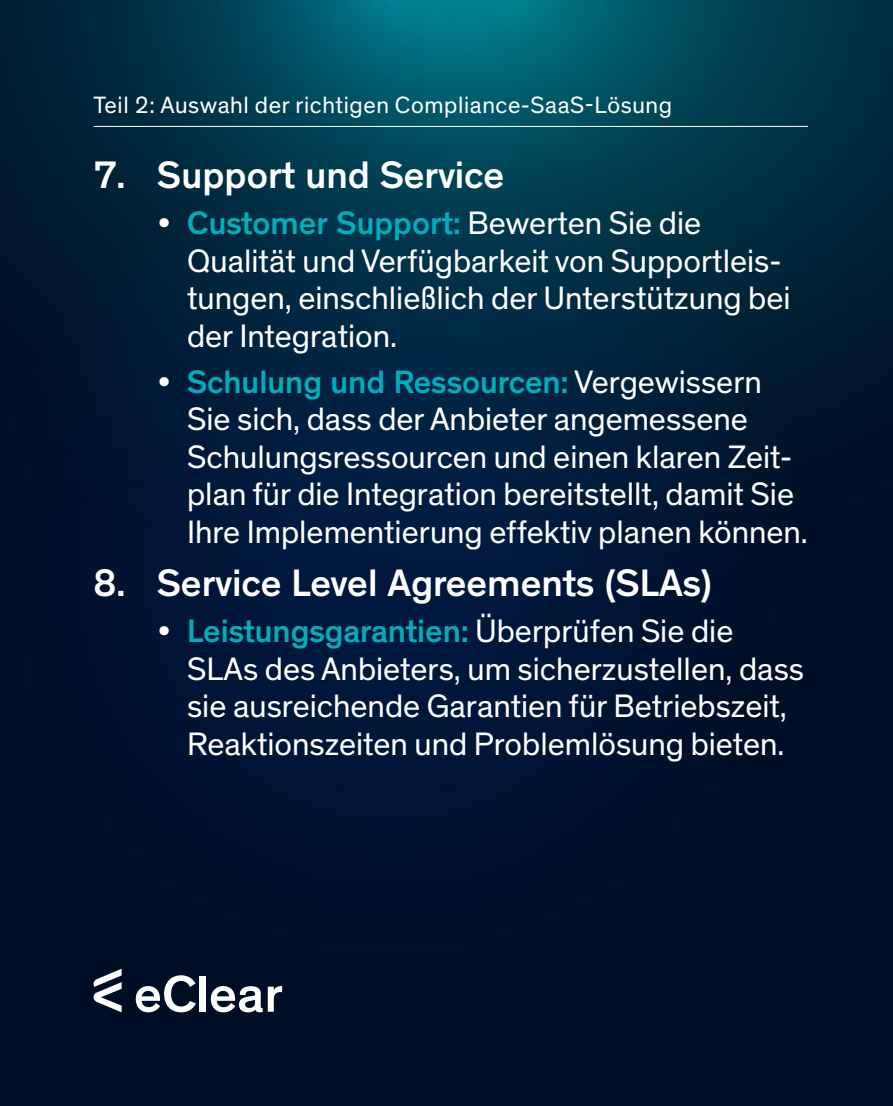
<style>
.page{position:relative;width:893px;height:1106px;background:#fff}
.page>*{position:absolute;margin:0;border:0;box-sizing:border-box;transform-origin:0 0}
.t1{font:500 52.65px "Theinhardt";color:#fff}
._5_Sub_26_30{font:500 39px "Theinhardt";color:#fff}
._6_Bullets_24_27{font:33px/37.5px "Theinhardt";color:#fff}
._7_Reiter_16_20{font:24px "Theinhardt";letter-spacing:.025em;color:#fff}
.s1{font-weight:500;color:#00aebb}
</style>
<div class="page">
<img style="left:0;top:0;width:893px;height:1106px">
<svg style="left:94px;top:968px;width:28px;height:44px"></svg>
<hr style="left:94px;top:126px;width:714px;height:1px;background:#fff">
<p class="_7_Reiter_16_20" style="left:94px;top:91px;width:580px">Teil 2: Auswahl der richtigen Compliance-SaaS-Lösung</p>
<p class="_5_Sub_26_30" style="left:94px;top:152px;width:412px">7. Support und Service</p>
<p class="_6_Bullets_24_27" style="left:187px;top:205px;width:605px;text-indent:-30px">• <span class="s1">Customer Support:</span> Bewerten Sie die Qualität und Verfügbarkeit von Supportleis&shy;tungen, einschließlich der Unterstützung bei der Integration.</p>
<p class="_6_Bullets_24_27" style="left:187px;top:364px;width:622px;text-indent:-30px">• <span class="s1">Schulung und Ressourcen:</span> Vergewissern Sie sich, dass der Anbieter angemessene Schulungsressourcen und einen klaren Zeit&shy;plan für die Integration bereitstellt, damit Sie Ihre Implementierung effektiv planen können.</p>
<p class="_5_Sub_26_30" style="left:94px;top:560px;width:620px">8. Service Level Agreements (SLAs)</p>
<p class="_6_Bullets_24_27" style="left:187px;top:613px;width:618px;text-indent:-30px">• <span class="s1">Leistungsgarantien:</span> Überprüfen Sie die SLAs des Anbieters, um sicherzustellen, dass sie ausreichende Garantien für Betriebszeit, Reaktionszeiten und Problemlösung bieten.</p>
<h1 class="t1" style="left:134px;top:962px;width:151px">eClear</h1>
</div>
